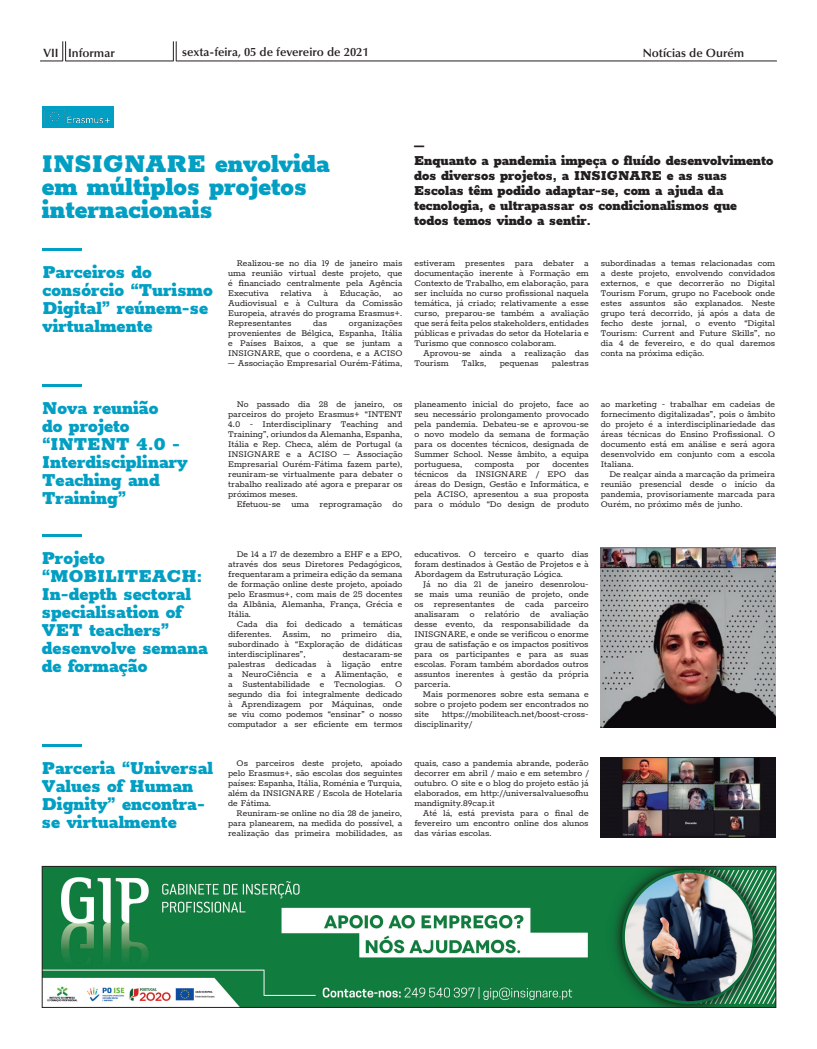
<style>
.page{position:relative;width:817px;height:1049px;background:#fff}
.page>*{position:absolute;margin:0;border:0;box-sizing:border-box;transform-origin:0 0}
.t1{font:900 28px/23px "Rokkitt";color:#009fc3}
.t2{font:900 20px/18px "Rokkitt";color:#009fc3}
.t3{font:900 15px/15px "Rokkitt";color:#231f20}
.t4{font:600 12px "Optima LT Std";color:#231f20}
.t5{font:10px/10px "Rokkitt";color:#231f20;text-align:justify}
</style>
<div class="page">
<hr style="left:66px;top:61px;width:107px;height:1px;background:#231f20">
<hr style="left:176px;top:61px;width:600px;height:1px;background:#231f20">
<svg style="left:40px;top:41px;width:26px;height:21px"></svg>
<svg style="left:173px;top:41px;width:4px;height:20px"></svg>
<hr style="left:42px;top:248px;width:40px;height:3px;background:#009fc3">
<hr style="left:42px;top:384px;width:40px;height:3px;background:#009fc3">
<hr style="left:42px;top:534px;width:40px;height:3px;background:#009fc3">
<div style="left:42px;top:106px;width:71px;height:22px;background:#009fc3"></div>
<img style="left:44px;top:109px;width:67px;height:15px">
<img style="left:44px;top:868px;width:730px;height:138px">
<div style="left:42px;top:866px;width:734px;height:142px;border:1px solid #231f20"></div>
<hr style="left:42px;top:744px;width:40px;height:3px;background:#009fc3">
<img style="left:600px;top:547px;width:175px;height:180px">
<img style="left:600px;top:757px;width:175px;height:80px">
<p class="t4" style="left:44px;top:46px;width:73px">VII Informar</p>
<p class="t4" style="left:182px;top:45px;width:188px">sexta-feira, 05 de fevereiro de 2021</p>
<p class="t4" style="left:642px;top:46px;width:103px">Notícias de Ourém</p>
<h1 class="t1" style="left:42px;top:150px;width:289px">INSIGNARE envolvida em múltiplos projetos internacionais</h1>
<h3 class="t3" style="left:414px;top:137px;width:361px">–<br>Enquanto a pandemia impeça o fluído desenvolvimento dos diversos projetos, a INSIGNARE e as suas Escolas têm podido adaptar-se, com a ajuda da tecnologia, e ultrapassar os condicionalismos que todos temos vindo a sentir.</h3>
<h2 class="t2" style="left:43px;top:261px;width:172px">Parceiros do consórcio “Turismo<br>Digital” reúnem-se virtualmente</h2>
<h2 class="t2" style="left:42px;top:397px;width:147px">Nova reunião<br>do projeto “INTENT 4.0 -<br>Interdisciplinary<br>Teaching and<br>Training”</h2>
<p class="t5" style="left:228px;top:258px;width:176px;text-indent:8px">Realizou-se no dia 19 de janeiro mais uma reunião virtual deste projeto, que é financiado centralmente pela Agência Executiva relativa à Educação, ao Audiovisual e à Cultura da Comissão Europeia, através do programa Erasmus+.<br>Representantes</p>
<p class="t5" style="left:228px;top:318px;width:176px;text-indent:121px">organizações provenientes de Bélgica, Espanha, Itália e Países Baixos, a que se juntam a INSIGNARE, que o coordena, e a ACISO</p>
<p class="t5" style="left:228px;top:358px;width:176px">– Associação Empresarial Ourém-Fátima,</p>
<p class="t5" style="left:313px;top:318px;width:16px">das</p>
<p class="t5" style="left:414px;top:258px;width:176px">estiveram presentes para debater a documentação inerente à Formação em Contexto de Trabalho, em elaboração, para ser incluída no curso profissional naquela temática, já criado; relativamente a esse curso, preparou-se também a avaliação que será feita pelos stakeholders, entidades públicas e privadas do setor da Hotelaria e Turismo que connosco colaboram.</p>
<p class="t5" style="left:414px;top:348px;width:176px;text-indent:8px">Aprovou-se ainda a realização das<br>Tourism</p>
<p class="t5" style="left:462px;top:358px;width:26px">Talks,</p>
<p class="t5" style="left:499px;top:358px;width:40px">pequenas</p>
<p class="t5" style="left:551px;top:358px;width:38px">palestras</p>
<p class="t5" style="left:600px;top:258px;width:176px">subordinadas a temas relacionadas com a deste projeto, envolvendo convidados externos, e que decorrerão no Digital Tourism Forum, grupo no Facebook onde estes assuntos são explanados. Neste grupo terá decorrido, já após a data de fecho deste jornal, o evento “Digital Tourism: Current and Future Skills”, no dia 4 de fevereiro, e do qual daremos conta na próxima edição.</p>
<p class="t5" style="left:228px;top:398px;width:176px;text-indent:8px">No passado dia 28 de janeiro, os parceiros do projeto Erasmus+ “INTENT 4.0 - Interdisciplinary Teaching and Training”, oriundos da Alemanha, Espanha, Itália e Rep. Checa, além de Portugal (a INSIGNARE e a ACISO – Associação Empresarial Ourém-Fátima fazem parte), reuniram-se virtualmente para debater o trabalho realizado até agora e preparar os próximos meses.</p>
<p class="t5" style="left:237px;top:498px;width:167px">Efetuou-se uma reprogramação do</p>
<p class="t5" style="left:414px;top:398px;width:176px">planeamento inicial do projeto, face ao seu necessário prolongamento provocado pela pandemia. Debateu-se e aprovou-se o novo modelo da semana de formação para os docentes técnicos, designada de Summer School. Nesse âmbito, a equipa portuguesa, composta por docentes técnicos da INSIGNARE / EPO das áreas do Design, Gestão e Informática, e pela ACISO, apresentou a sua proposta para o módulo “Do design de produto</p>
<p class="t5" style="left:600px;top:398px;width:176px">ao marketing - trabalhar em cadeias de fornecimento digitalizadas”, pois o âmbito do projeto é a interdisciplinariedade das áreas técnicas do Ensino Profissional. O documento está em análise e será agora desenvolvido em conjunto com a escola Italiana.</p>
<p class="t5" style="left:600px;top:468px;width:176px;text-indent:8px">De realçar ainda a marcação da primeira reunião presencial desde o início da pandemia, provisoriamente marcada para Ourém, no próximo mês de junho.</p>
<h2 class="t2" style="left:42px;top:547px;width:167px">Projeto “MOBILITEACH:<br>In-depth sectoral specialisation of<br>VET teachers” desenvolve semana de formação</h2>
<h2 class="t2" style="left:42px;top:757px;width:173px">Parceria “Universal<br>Values of Human<br>Dignity” encontra&shy;se virtualmente</h2>
<p class="t5" style="left:228px;top:548px;width:176px;text-indent:8px">De 14 a 17 de dezembro a EHF e a EPO, através dos seus Diretores Pedagógicos, frequentaram a primeira edição da semana de formação online deste projeto, apoiado pelo Erasmus+, com mais de 25 docentes da Albânia, Alemanha, França, Grécia e Itália.</p>
<p class="t5" style="left:228px;top:618px;width:176px;text-indent:8px">Cada dia foi dedicado a temáticas diferentes. Assim, no primeiro dia, subordinado à “Exploração de didáticas interdisciplinares”,</p>
<p class="t5" style="left:228px;top:648px;width:176px;text-indent:115px">destacaram-se palestras dedicadas à ligação entre a NeuroCiência e a Alimentação, e a Sustentabilidade e Tecnologias. O segundo dia foi integralmente dedicado à Aprendizagem por Máquinas, onde se viu como podemos “ensinar” o nosso computador a ser eficiente em termos</p>
<p class="t5" style="left:414px;top:548px;width:176px">educativos. O terceiro e quarto dias foram destinados à Gestão de Projetos e à Abordagem da Estruturação Lógica.</p>
<p class="t5" style="left:414px;top:578px;width:176px;text-indent:8px">Já no dia 21 de janeiro desenrolou&shy;se mais uma reunião de projeto, onde os representantes de cada parceiro analisaram o relatório de avaliação desse evento, da responsabilidade da INISGNARE, e onde se verificou o enorme grau de satisfação e os impactos positivos para os participantes e para as suas escolas. Foram também abordados outros assuntos inerentes à gestão da própria parceria.</p>
<p class="t5" style="left:414px;top:688px;width:176px;text-indent:8px">Mais pormenores sobre esta semana e sobre o projeto podem ser encontrados no site</p>
<p class="t5" style="left:414px;top:708px;width:176px;text-indent:28px">https://mobiliteach.net/boost-cross&shy;disciplinarity/</p>
<p class="t5" style="left:228px;top:757px;width:176px;text-indent:8px">Os parceiros deste projeto, apoiado pelo Erasmus+, são escolas dos seguintes países: Espanha, Itália, Roménia e Turquia, além da INSIGNARE / Escola de Hotelaria de Fátima.</p>
<p class="t5" style="left:228px;top:807px;width:176px;text-indent:8px">Reuniram-se online no dia 28 de janeiro, para planearem, na medida do possível, a realização das primeira mobilidades, as</p>
<p class="t5" style="left:414px;top:757px;width:176px">quais, caso a pandemia abrande, poderão decorrer em abril / maio e em setembro / outubro. O site e o blog do projeto estão já elaborados, em http://universalvaluesofhu mandignity.89cap.it</p>
<p class="t5" style="left:414px;top:807px;width:176px;text-indent:8px">Até lá, está prevista para o final de fevereiro um encontro online dos alunos das várias escolas.</p>
</div>
